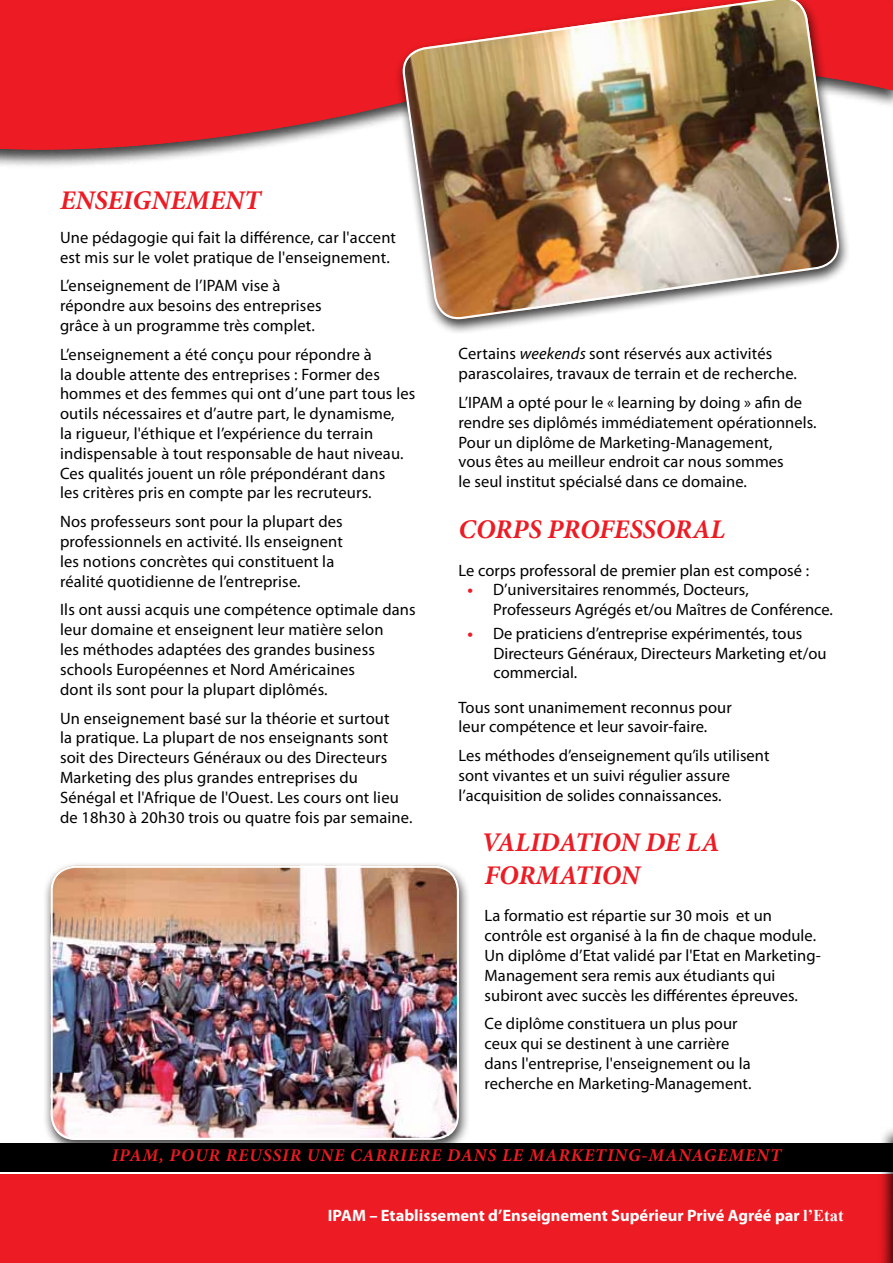
<style>
.page{position:relative;width:893px;height:1263px;background:#fff}
.page>*{position:absolute;margin:0;border:0;box-sizing:border-box;transform-origin:0 0}
.t1{font:italic 700 27px/32.4px "Minion Pro";color:#ed1b23}
.t2{font:italic 700 18px "Minion Pro";letter-spacing:.05em;color:#ed1b23}
.t3{font:16.5px/19.8px "Myriad Pro";letter-spacing:.005em;color:#000}
.t4{font:700 16.5px "Myriad Pro";color:#fff}
.s1{font-style:italic}
.s2{font-weight:700;color:#ed1b23}
.s3{font-family:"Times New Roman"}
</style>
<div class="page">
<div style="left:0;top:1174px;width:893px;height:89px;background:#ed1b23"></div>
<div style="left:0;top:1143px;width:893px;height:28px;background:#000"></div>
<div style="left:877px;top:1123px;width:16px;height:140px;background:#000;opacity:.75"></div>
<svg style="left:0;top:0;width:893px;height:163px;fill:#ed1b23"></svg>
<svg style="left:892px;top:1125px;width:1px;height:138px"></svg>
<div style="left:394px;top:0;width:456px;height:334px;background:#000;opacity:.75"></div>
<img style="left:401px;top:0;width:440px;height:321px">
<div style="left:42px;top:861px;width:429px;height:294px;background:#000;opacity:.75"></div>
<img style="left:51px;top:866px;width:408px;height:274px">
<div style="left:51px;top:866px;width:408px;height:274px;border:2px solid #fff;border-radius:24px"></div>
<h1 class="t1" style="left:60px;top:183px;width:202px">ENSEIGNEMENT</h1>
<p class="t3" style="left:60px;top:227px;width:338px">Une pédagogie qui fait la différence, car l'accent est mis sur le volet pratique de l'enseignement.</p>
<p class="t3" style="left:60px;top:276px;width:263px">L’enseignement de l’IPAM vise à répondre aux besoins des entreprises grâce à un programme très complet.</p>
<p class="t3" style="left:60px;top:344px;width:357px">L’enseignement a été conçu pour répondre à<br>la double attente des entreprises : Former des hommes et des femmes qui ont d’une part tous les outils nécessaires et d’autre part, le dynamisme,<br>la rigueur, l'éthique et l’expérience du terrain indispensable à tout responsable de haut niveau.<br>Ces qualités jouent un rôle prépondérant dans<br>les critères pris en compte par les recruteurs.</p>
<p class="t3" style="left:60px;top:512px;width:284px">Nos professeurs sont pour la plupart des professionnels en activité. Ils enseignent les notions concrètes qui constituent la réalité quotidienne de l’entreprise.</p>
<p class="t3" style="left:60px;top:600px;width:357px">Ils ont aussi acquis une compétence optimale dans leur domaine et enseignent leur matière selon<br>les méthodes adaptées des grandes business schools Européennes et Nord Américaines<br>dont ils sont pour la plupart diplômés.</p>
<p class="t3" style="left:60px;top:708px;width:354px">Un enseignement basé sur la théorie et surtout<br>la pratique. La plupart de nos enseignants sont soit des Directeurs Généraux ou des Directeurs Marketing des plus grandes entreprises du Sénégal et l'Afrique de l'Ouest. Les cours ont lieu de 18h30 à 20h30 trois ou quatre fois par semaine.</p>
<p class="t3" style="left:458px;top:344px;width:340px">Certains <span class="s1">weekends</span> sont réservés aux activités parascolaires, travaux de terrain et de recherche.</p>
<p class="t3" style="left:458px;top:392px;width:360px">L’IPAM a opté pour le « learning by doing » afin de rendre ses diplômés immédiatement opérationnels.<br>Pour un diplôme de Marketing-Management,<br>vous êtes au meilleur endroit car nous sommes<br>le seul institut spécialsé dans ce domaine.</p>
<h1 class="t1" style="left:458px;top:512px;width:268px">CORPS PROFESSORAL</h1>
<p class="t3" style="left:458px;top:560px;width:352px">Le corps professoral de premier plan est composé :</p>
<p class="t3" style="left:493px;top:579px;width:341px;text-indent:-26px"><span class="s2">•</span> D’universitaires renommés, Docteurs,<br>Professeurs Agrégés et/ou Maîtres de Conférence.</p>
<p class="t3" style="left:493px;top:624px;width:335px;text-indent:-26px"><span class="s2">•</span> De praticiens d’entreprise expérimentés, tous<br>Directeurs Généraux, Directeurs Marketing et/ou commercial.</p>
<p class="t3" style="left:458px;top:697px;width:275px">Tous sont unanimement reconnus pour leur compétence et leur savoir-faire.</p>
<p class="t3" style="left:458px;top:745px;width:313px">Les méthodes d’enseignement qu’ils utilisent sont vivantes et un suivi régulier assure l’acquisition de solides connaissances.</p>
<h1 class="t1" style="left:482px;top:826px;width:239px">VALIDATION DE LA<br>FORMATION</h1>
<p class="t3" style="left:484px;top:906px;width:338px">La formatio est répartie sur 30 mois et un contrôle est organisé à la fin de chaque module.<br>Un diplôme d’Etat validé par l'Etat en Marketing-Management sera remis aux étudiants qui subiront avec succès les différentes épreuves.</p>
<p class="t3" style="left:484px;top:1014px;width:268px">Ce diplôme constituera un plus pour ceux qui se destinent à une carrière dans l'entreprise, l'enseignement ou la recherche en Marketing-Management.</p>
<p class="t2" style="left:112px;top:1142px;width:671px">IPAM, POUR REUSSIR UNE CARRIERE DANS LE MARKETING-MANAGEMENT</p>
<p class="t4" style="left:328px;top:1205px;width:517px">IPAM – Etablissement d’Enseignement Supérieur Privé Agréé par <span class="s3">l’Etat</span></p>
</div>
